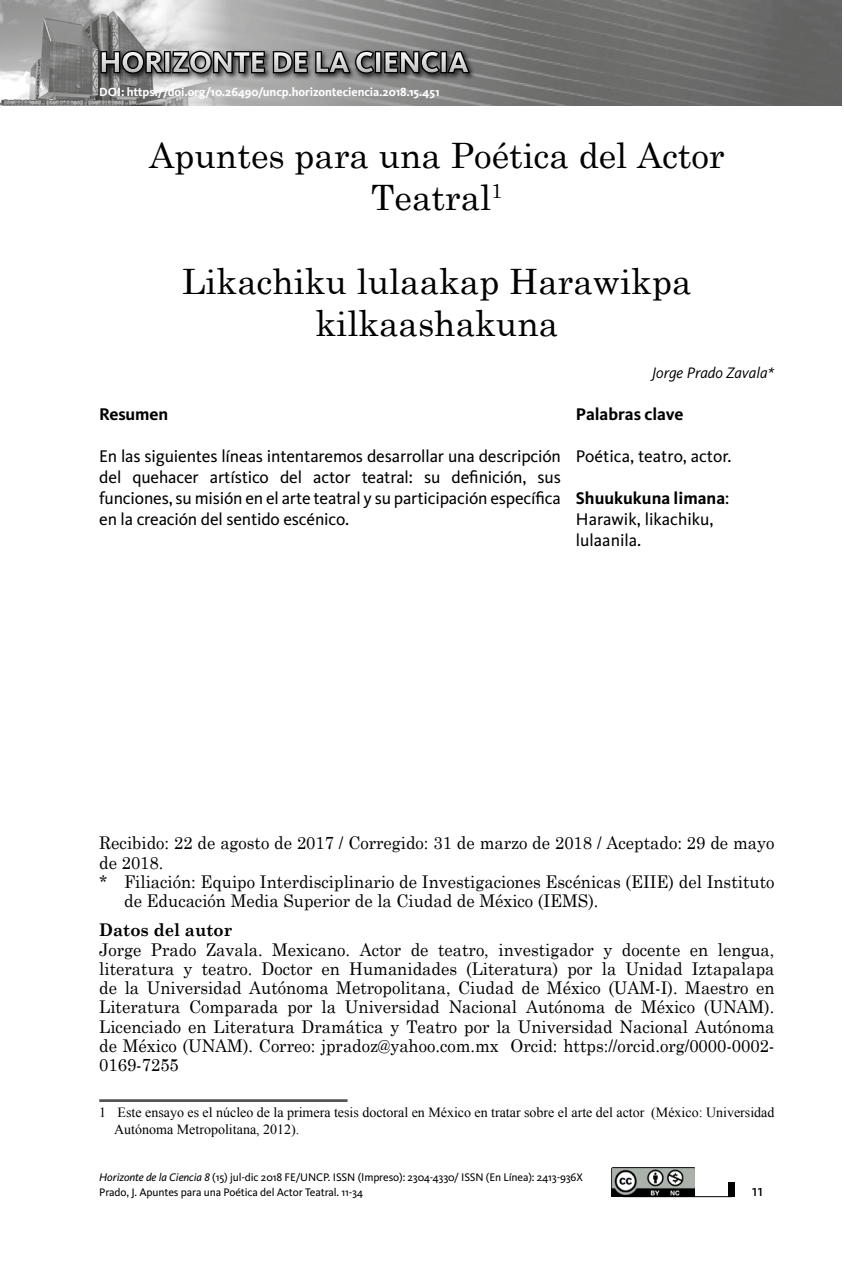
<style>
.page{position:relative;width:844px;height:1265px;background:#fff}
.page>*{position:absolute;margin:0;border:0;box-sizing:border-box;transform-origin:0 0}
.t1{font:35px/42px "Century Schoolbook";color:#000;text-align:center}
.t2{font:700 29.57px "Kievit";color:#fff}
.t3{font:17.5px/19.2px "Century Schoolbook";color:#000;text-align:justify;scale:.95 1}
.t4{font:17.5px/21px "Kievit";letter-spacing:-.01em;color:#000;text-align:justify}
.t5{font:700 17.5px "Kievit";letter-spacing:-.01em;color:#000}
.t6{font:700 17.5px "Century Schoolbook";color:#000;scale:.95 1}
.t7{font:16.62px "Kievit";color:#000}
.t8{font:italic 15.75px "Kievit";color:#000}
.t9{font:14px/16.8px "Times New Roman";color:#000}
.t10{font:700 12.25px "Kievit";letter-spacing:-.01em;color:#fff}
.t11{font:11.38px/14.9px "Kievit";letter-spacing:-.01em;color:#000}
.s1{font-weight:700}
.s2{font-style:italic}
</style>
<div class="page">
<img style="left:0;top:0;width:841px;height:105px">
<div style="left:98px;top:48px;width:174px;height:33px;background:#000;opacity:.75"></div>
<div style="left:270px;top:48px;width:206px;height:33px;background:#000;opacity:.75"></div>
<svg style="left:99px;top:49px;width:277px;height:27px;background:#3f3f3f"></svg>
<div style="left:374px;top:51px;width:7px;height:22px;border:3px solid #000"></div>
<svg style="left:383px;top:49px;width:89px;height:26px;background:#2f2e2e"></svg>
<hr style="left:622px;top:1196px;width:109px;height:1px;background:#000">
<div style="left:728px;top:1182px;width:6px;height:15px;background:#000"></div>
<img style="left:611px;top:1168px;width:83px;height:29px">
<hr style="left:99px;top:1100px;width:248px;height:1px;background:#000">
<hr style="left:99px;top:1101px;width:248px;height:1px;background:#000">
<h2 class="t2" style="left:99px;top:45px;width:371px">HORIZONTE DE LA CIENCIA</h2>
<p class="t10" style="left:99px;top:84px;width:341px">DOI: https://doi.org/10.26490/uncp.horizonteciencia.2018.15.451</p>
<h1 class="t1" style="left:149px;top:131px;width:576px">Apuntes para una Poética del Actor<br>Teatral<sup>1</sup></h1>
<h1 class="t1" style="left:182px;top:257px;width:510px">Likachiku lulaakap Harawikpa kilkaashakuna</h1>
<p class="t8" style="left:652px;top:364px;width:124px">Jorge Prado Zavala*</p>
<p class="t5" style="left:99px;top:404px;width:70px">Resumen</p>
<p class="t4" style="left:99px;top:446px;width:463px">En las siguientes líneas intentaremos desarrollar una descripción del quehacer artístico del actor teatral: su definición, sus funciones, su misión en el arte teatral y su participación específica en la creación del sentido escénico.</p>
<p class="t5" style="left:575px;top:404px;width:109px">Palabras clave</p>
<p class="t4" style="left:575px;top:446px;width:157px">Poética, teatro, actor.</p>
<p class="t4" style="left:575px;top:488px;width:155px;text-align:left"><span class="s1">Shuukukuna limana</span>:<br>Harawik, likachiku, lulaanila.</p>
<p class="t3" style="left:99px;top:832px;width:712px">Recibido: 22 de agosto de 2017 / Corregido: 31 de marzo de 2018 / Aceptado: 29 de mayo</p>
<p class="t3" style="left:99px;top:851px;width:69px">de 2018.</p>
<p class="t3" style="left:99px;top:870px;width:712px">* Filiación: Equipo Interdisciplinario de Investigaciones Escénicas (EIIE) del Instituto</p>
<p class="t3" style="left:124px;top:890px;width:501px">de Educación Media Superior de la Ciudad de México (IEMS).</p>
<p class="t6" style="left:99px;top:916px;width:141px">Datos del autor</p>
<p class="t3" style="left:99px;top:938px;width:712px">Jorge Prado Zavala. Mexicano. Actor de teatro, investigador y docente en lengua, literatura y teatro. Doctor en Humanidades (Literatura) por la Unidad Iztapalapa de la Universidad Autónoma Metropolitana, Ciudad de México (UAM-I). Maestro en Literatura Comparada por la Universidad Nacional Autónoma de México (UNAM).<br>Licenciado en Literatura Dramática y Teatro por la Universidad Nacional Autónoma de México (UNAM). Correo: jpradoz@yahoo.com.mx Orcid: https://orcid.org/0000-0002- 0169-7255</p>
<p class="t9" style="left:114px;top:1104px;width:661px;text-indent:-15px">1 Este ensayo es el núcleo de la primera tesis doctoral en México en tratar sobre el arte del actor (México: Universidad<br>Autónoma Metropolitana, 2012).</p>
<p class="t11" style="left:99px;top:1170px;width:485px"><span class="s2">Horizonte de la Ciencia 8</span> (15) jul-dic 2018 FE/UNCP. ISSN (Impreso): 2304-4330/ ISSN (En Línea): 2413-936X<br>Prado, J. Apuntes para una Poética del Actor Teatral. 11-34</p>
<p class="t7" style="left:751px;top:1181px;width:13px">11</p>
</div>
